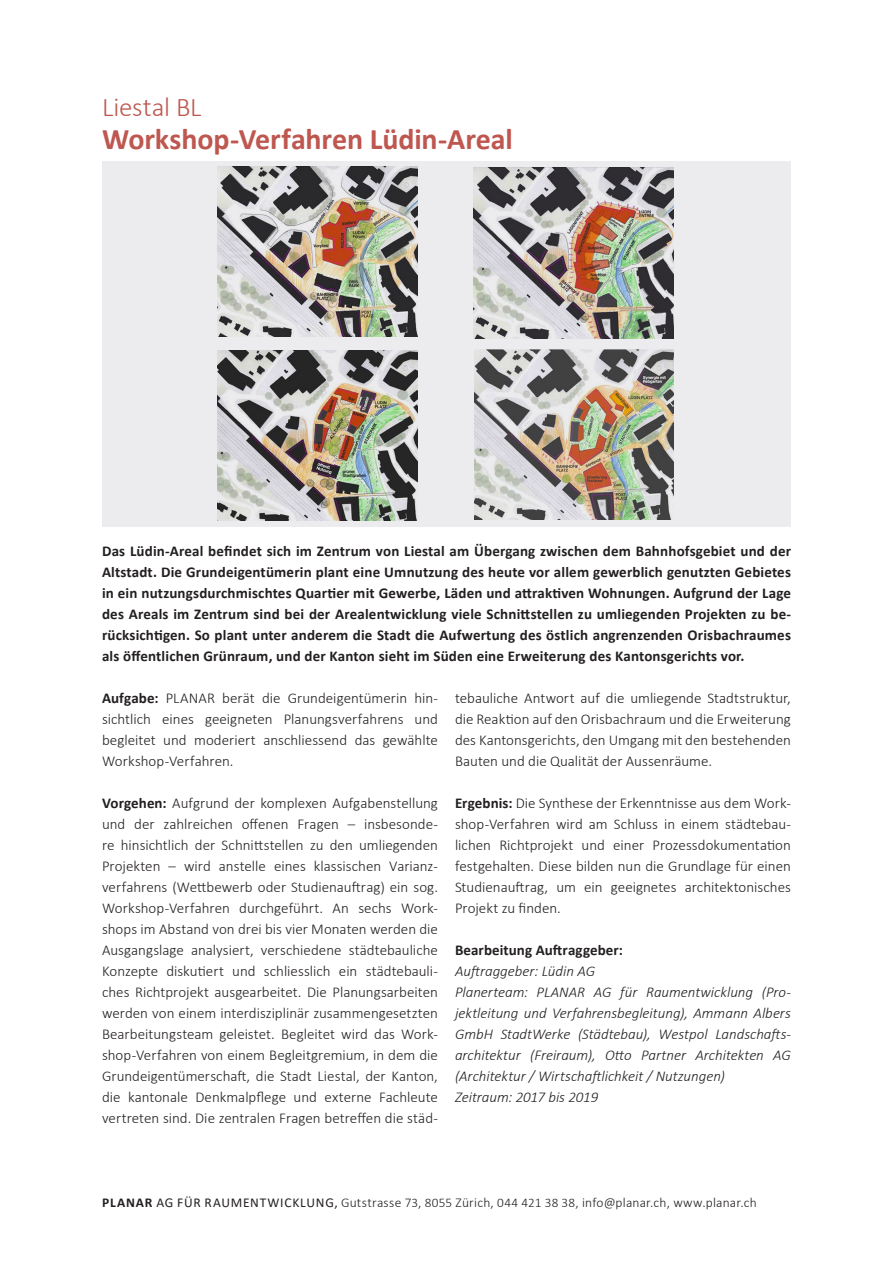
<style>
.page{position:relative;width:893px;height:1263px;background:#fff}
.page>*{position:absolute;margin:0;border:0;box-sizing:border-box;transform-origin:0 0}
.t1{font:700 30px "Calibri";letter-spacing:-.005em;color:#be574f}
.t2{font:300 27px "Calibri";letter-spacing:-.01em;color:#be574f}
.t3{font:300 15px/21px "Calibri";color:#231f20;text-align:justify}
.t4{font:700 15px/21px "Calibri";letter-spacing:.01em;color:#231f20;text-align:justify}
.t5{font:italic 300 15px/21px "Calibri";letter-spacing:-.005em;color:#231f20;text-align:justify}
.t6{font:300 13.5px "Calibri";letter-spacing:.015em;color:#231f20}
.s1{font-weight:700}
.s2{font-weight:400}
.s3{font-size:13.2px}
</style>
<div class="page">
<div style="left:102px;top:162px;width:689px;height:365px;background:#ececee"></div>
<img style="left:218px;top:167px;width:200px;height:170px">
<img style="left:474px;top:168px;width:200px;height:170px">
<img style="left:218px;top:351px;width:200px;height:170px">
<img style="left:474px;top:350px;width:200px;height:170px">
<p class="t2" style="left:102px;top:90px;width:101px">Liestal BL</p>
<p class="t1" style="left:102px;top:118px;width:412px">Workshop-Verfahren Lüdin-Areal</p>
<p class="t4" style="left:102px;top:540px;width:690px">Das Lüdin-Areal befindet sich im Zentrum von Liestal am Übergang zwischen dem Bahnhofsgebiet und der Altstadt. Die Grundeigentümerin plant eine Umnutzung des heute vor allem gewerblich genutzten Gebietes in ein nutzungsdurchmischtes Quartier mit Gewerbe, Läden und attraktiven Wohnungen. Aufgrund der Lage des Areals im Zentrum sind bei der Arealentwicklung viele Schnittstellen zu umliegenden Projekten zu be&shy;rücksichtigen. So plant unter anderem die Stadt die Aufwertung des östlich angrenzenden Orisbachraumes als öffentlichen Grünraum, und der Kanton sieht im Süden eine Erweiterung des Kantonsgerichts vor.</p>
<p class="t3" style="left:102px;top:687px;width:337px"><span class="s1">Aufgabe:</span> PLANAR berät die Grundeigentümerin hin&shy;sichtlich eines geeigneten Planungsverfahrens und begleitet und moderiert anschliessend das gewählte Workshop-Verfahren.</p>
<p class="t3" style="left:102px;top:792px;width:337px"><span class="s1">Vorgehen:</span> Aufgrund der komplexen Aufgabenstellung und der zahlreichen offenen Fragen – insbesonde&shy;re hinsichtlich der Schnittstellen zu den umliegenden Projekten – wird anstelle eines klassischen Varianz&shy;verfahrens (Wettbewerb oder Studienauftrag) ein sog.<br>Workshop-Verfahren durchgeführt. An sechs Work&shy;shops im Abstand von drei bis vier Monaten werden die Ausgangslage analysiert, verschiedene städtebauliche Konzepte diskutiert und schliesslich ein städtebauli&shy;ches Richtprojekt ausgearbeitet. Die Planungsarbeiten werden von einem interdisziplinär zusammengesetzten Bearbeitungsteam geleistet. Begleitet wird das Work&shy;shop-Verfahren von einem Begleitgremium, in dem die Grundeigentümerschaft, die Stadt Liestal, der Kanton, die kantonale Denkmalpflege und externe Fachleute vertreten sind. Die zentralen Fragen betreffen die städ-</p>
<p class="t3" style="left:455px;top:687px;width:337px">tebauliche Antwort auf die umliegende Stadtstruktur, die Reaktion auf den Orisbachraum und die Erweiterung des Kantonsgerichts, den Umgang mit den bestehenden Bauten und die Qualität der Aussenräume.</p>
<p class="t3" style="left:455px;top:792px;width:337px"><span class="s1">Ergebnis:</span> Die Synthese der Erkenntnisse aus dem Work&shy;shop-Verfahren wird am Schluss in einem städtebau&shy;lichen Richtprojekt und einer Prozessdokumentation festgehalten. Diese bilden nun die Grundlage für einen Studienauftrag, um ein geeignetes architektonisches Projekt zu finden.</p>
<p class="t4" style="left:455px;top:939px;width:170px">Bearbeitung Auftraggeber:</p>
<p class="t5" style="left:455px;top:960px;width:142px">Auftraggeber: Lüdin AG</p>
<p class="t5" style="left:455px;top:981px;width:337px">Planerteam: PLANAR AG für Raumentwicklung (Pro&shy;jektleitung und Verfahrensbegleitung), Ammann Albers GmbH StadtWerke (Städtebau), Westpol Landschafts&shy;architektur (Freiraum), Otto Partner Architekten AG (Architektur / Wirtschaftlichkeit / Nutzungen)</p>
<p class="t5" style="left:455px;top:1086px;width:145px">Zeitraum: 2017 bis 2019</p>
<p class="t6" style="left:102px;top:1194px;width:656px"><span class="s1">PLANAR</span> <span class="s2">AG FÜR RAUMENTWICKLUNG,</span> Gutstrasse <span class="s3">73</span>, <span class="s3">8055</span> Zürich, <span class="s3">044 421 38 38</span>, info@planar.ch, www.planar.ch</p>
</div>
